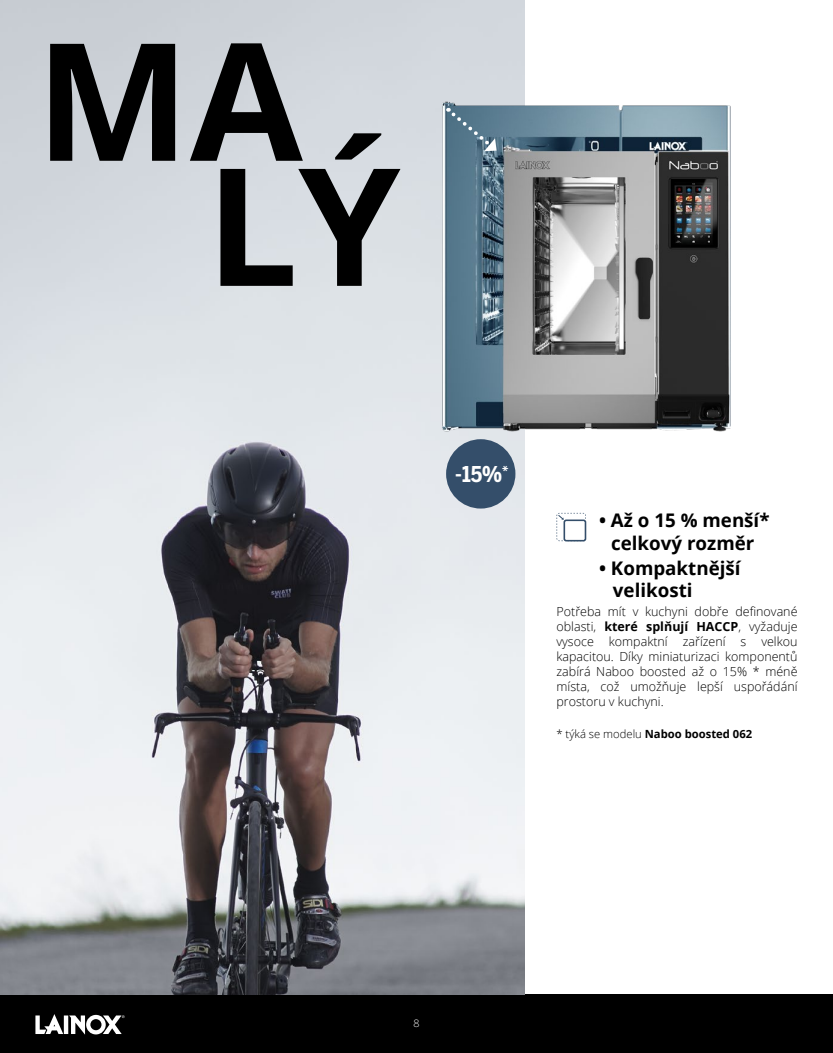
<style>
.page{position:relative;width:833px;height:1053px;background:#fff}
.page>*{position:absolute;margin:0;border:0;box-sizing:border-box;transform-origin:0 0}
.t1{font:700 163.75px/125px "Open Sans";color:#000}
.t2{font:700 condensed 21.62px "Benton Sans";color:#fff}
.t3{font:700 18.75px/22.5px "Open Sans";color:#000;text-align:center}
.t4{font:300 12.5px/15px "Open Sans";color:#000;text-align:justify}
.t5{font:700 11.25px "Open Sans";color:#000}
.t6{font:300 10px "Benton Sans";color:#fff}
.s1{font-weight:700}
.s2{font-weight:300}
</style>
<div class="page">
<div style="left:0;top:994px;width:833px;height:58px;background:#000"></div>
<svg style="left:35px;top:1014px;width:28px;height:19px"></svg>
<hr style="left:64px;top:1015px;width:4px;height:18px;background:#fff">
<svg style="left:69px;top:1014px;width:56px;height:20px"></svg>
<img style="left:0;top:0;width:524px;height:994px">
<img style="left:366px;top:81px;width:365px;height:468px">
<svg style="left:448px;top:108px;width:48px;height:43px;background:#608092"></svg>
<div style="left:446px;top:439px;width:69px;height:69px;background:#344e6a;border-radius:50%"></div>
<h1 class="t1" style="left:206px;top:35px;width:196px;text-indent:-170px">MA<br>LÝ</h1>
<h2 class="t2" style="left:455px;top:461px;width:55px">-15%<sup>*</sup></h2>
<h3 class="t3" style="left:599px;top:508px;width:172px">• Až o 15 % menší* celkový rozměr</h3>
<h3 class="t3" style="left:613px;top:556px;width:129px;text-align:left;text-indent:-14px">• Kompaktnější velikosti</h3>
<p class="t4" style="left:556px;top:603px;width:242px">Potřeba mít v kuchyni dobře definované oblasti, <span class="s1">které splňují HACCP</span>, vyžaduje vysoce kompaktní zařízení s velkou kapacitou. Díky miniaturizaci komponentů zabírá Naboo boosted až o 15% * méně místa, což umožňuje lepší uspořádání prostoru v kuchyni.</p>
<p class="t5" style="left:556px;top:725px;width:197px"><span class="s2">* týká se modelu</span> Naboo boosted 062</p>
<p class="t6" style="left:413px;top:1017px;width:7px">8</p>
</div>
